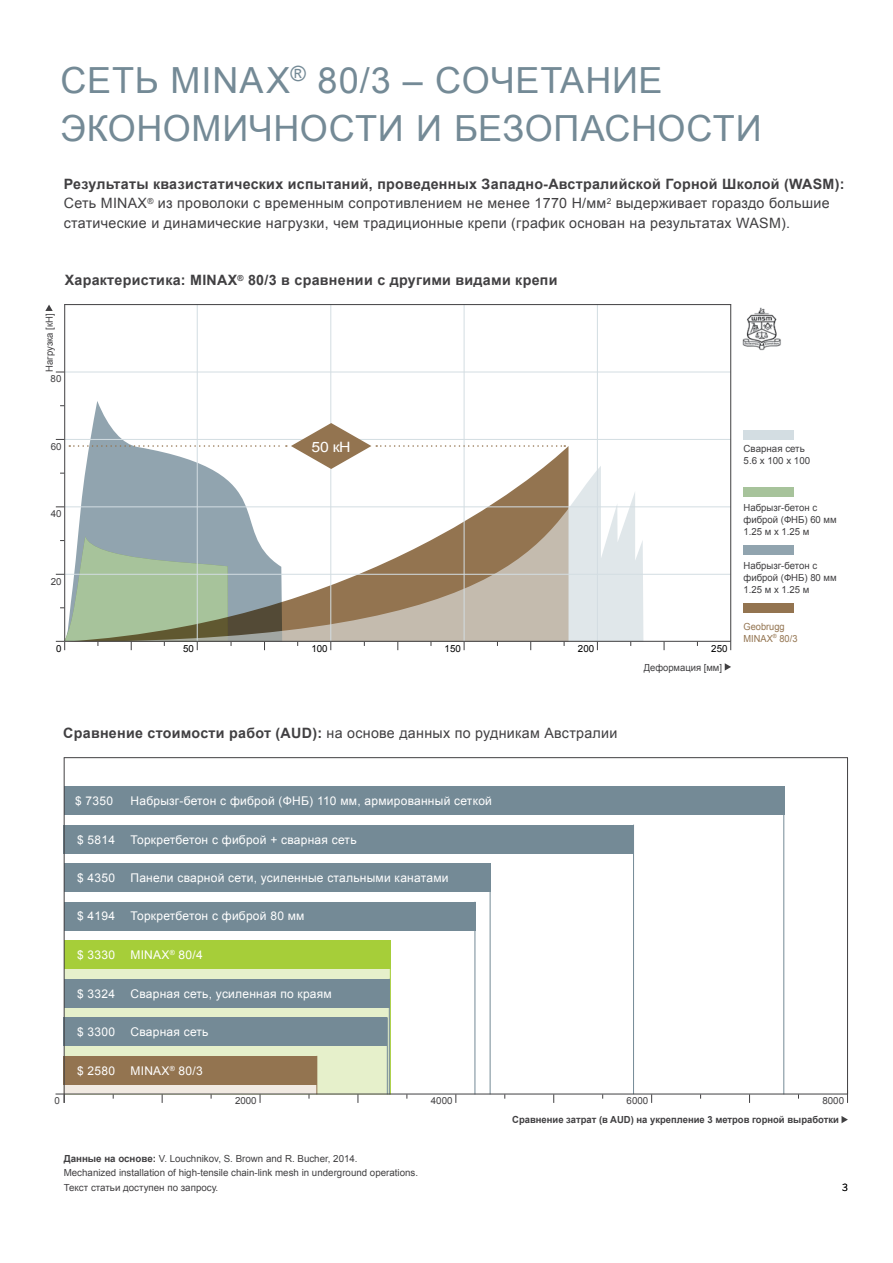
<style>
.page{position:relative;width:893px;height:1263px;background:#fff}
.page>*{position:absolute;margin:0;border:0;box-sizing:border-box;transform-origin:0 0}
.t1{font:36px/48.2px "Arial";letter-spacing:.02em;color:#748a96}
.t2{font:14.25px/19.2px "Arial";letter-spacing:.02em;color:#414042}
.t3{font:700 14.25px "Arial";letter-spacing:.02em;color:#414042}
.t4{font:14.25px "Arial";color:#fff;scale:1.11 1}
.t5{font:12px "Arial";letter-spacing:.02em;color:#fff}
.t6{font:9.75px/12px "Arial";color:#414042}
.t7{font:700 9.75px "Arial";color:#414042}
.t8{font:9.75px/12px "Arial";color:#937450;scale:.95 1}
.t9{font:9.75px "Arial";color:#000}
.t10{font:9.75px "Benton Sans";color:#000}
.s1{font-weight:700}
</style>
<div class="page">
<svg style="left:65px;top:466px;width:578px;height:175px"></svg>
<svg style="left:56px;top:536px;width:176px;height:114px;background:#aabda6"></svg>
<div style="left:64px;top:940px;width:326px;height:154px;background:#e6f0cb"></div>
<div style="left:64px;top:1056px;width:253px;height:38px;background:#f1eae2"></div>
<hr style="left:390px;top:940px;width:1px;height:154px;background:#a6ce39">
<hr style="left:389px;top:979px;width:1px;height:115px;background:#748a96">
<hr style="left:387px;top:1017px;width:1px;height:77px;background:#748a96">
<hr style="left:316px;top:1056px;width:1px;height:38px;background:#937450">
<hr style="left:475px;top:902px;width:1px;height:192px;background:#748a96">
<hr style="left:490px;top:863px;width:1px;height:231px;background:#748a96">
<hr style="left:633px;top:825px;width:1px;height:269px;background:#748a96">
<div style="left:64px;top:786px;width:720px;height:29px;background:#748a96"></div>
<div style="left:64px;top:825px;width:570px;height:28px;background:#748a96"></div>
<div style="left:64px;top:863px;width:427px;height:29px;background:#748a96"></div>
<div style="left:64px;top:902px;width:411px;height:29px;background:#748a96"></div>
<div style="left:64px;top:940px;width:327px;height:29px;background:#a6ce39"></div>
<div style="left:64px;top:979px;width:325px;height:29px;background:#748a96"></div>
<div style="left:64px;top:1017px;width:323px;height:29px;background:#748a96"></div>
<div style="left:64px;top:1056px;width:253px;height:29px;background:#937450"></div>
<hr style="left:65px;top:574px;width:666px;height:1px;background:#d3dde2">
<hr style="left:65px;top:506px;width:666px;height:1px;background:#d3dde2">
<hr style="left:64px;top:439px;width:667px;height:1px;background:#d3dde2">
<hr style="left:64px;top:372px;width:667px;height:1px;background:#d3dde2">
<hr style="left:197px;top:304px;width:1px;height:337px;background:#d3dde2">
<hr style="left:330px;top:304px;width:1px;height:337px;background:#d3dde2">
<hr style="left:464px;top:304px;width:1px;height:337px;background:#d3dde2">
<hr style="left:597px;top:304px;width:1px;height:337px;background:#d3dde2">
<img style="left:742px;top:307px;width:39px;height:43px">
<hr style="left:64px;top:757px;width:784px;height:1px;background:#414042">
<svg style="left:725px;top:663px;width:6px;height:8px"></svg>
<svg style="left:45px;top:305px;width:8px;height:6px"></svg>
<hr style="left:847px;top:758px;width:1px;height:345px;background:#414042">
<hr style="left:64px;top:758px;width:1px;height:345px;background:#414042">
<div style="left:744px;top:488px;width:50px;height:9px;background:#a7c39b"></div>
<div style="left:744px;top:430px;width:50px;height:9px;background:#d3dde2"></div>
<div style="left:744px;top:545px;width:50px;height:10px;background:#91a4af"></div>
<div style="left:744px;top:603px;width:50px;height:10px;background:#937450"></div>
<hr style="left:64px;top:304px;width:667px;height:1px;background:#414042">
<svg style="left:56px;top:405px;width:509px;height:77px"></svg>
<hr style="left:64px;top:641px;width:667px;height:1px;background:#414042">
<hr style="left:64px;top:304px;width:1px;height:337px;background:#414042">
<hr style="left:730px;top:304px;width:1px;height:337px;background:#414042">
<hr style="left:783px;top:786px;width:1px;height:308px;background:#748a96">
<hr style="left:56px;top:1094px;width:792px;height:1px;background:#414042">
<svg style="left:841px;top:1116px;width:7px;height:7px"></svg>
<h1 class="t1" style="left:61px;top:56px;width:702px">СЕТЬ MINAX<sup>®</sup> 80/3 – СОЧЕТАНИЕ<br>ЭКОНОМИЧНОСТИ И БЕЗОПАСНОСТИ</h1>
<p class="t2" style="left:64px;top:175px;width:782px"><span class="s1">Результаты квазистатических испытаний, проведенных Западно-Австралийской Горной Школой (WASM):<br></span>Сеть MINAX<sup>®</sup> из проволоки с временным сопротивлением не менее 1770 Н/мм<sup>2</sup> выдерживает гораздо большие статические и динамические нагрузки, чем традиционные крепи (график основан на результатах WASM).</p>
<p class="t3" style="left:65px;top:271px;width:494px">Характеристика: MINAX<sup>®</sup> 80/3 в сравнении с другими видами крепи</p>
<p class="t6" style="left:43px;top:372px;width:60px;rotate:-90deg">Нагрузка [кН]</p>
<p class="t6" style="left:51px;top:373px;width:12px">80</p>
<p class="t6" style="left:51px;top:440px;width:12px">60</p>
<p class="t6" style="left:51px;top:508px;width:12px">40</p>
<p class="t6" style="left:51px;top:575px;width:12px">20</p>
<p class="t4" style="left:312px;top:437px;width:37px">50 кН</p>
<p class="t9" style="left:56px;top:642px;width:7px">0</p>
<p class="t9" style="left:311px;top:642px;width:18px">100</p>
<p class="t9" style="left:445px;top:642px;width:18px">150</p>
<p class="t9" style="left:578px;top:642px;width:18px">200</p>
<p class="t9" style="left:711px;top:642px;width:18px">250</p>
<p class="t9" style="left:183px;top:642px;width:12px">50</p>
<p class="t6" style="left:644px;top:661px;width:80px">Деформация [мм]</p>
<p class="t6" style="left:744px;top:442px;width:68px">Сварная сеть<br>5.6 x 100 x 100</p>
<p class="t6" style="left:744px;top:502px;width:95px">Набрызг-бетон с фиброй (ФНБ) 60 мм<br>1.25 м x 1.25 м</p>
<p class="t6" style="left:744px;top:560px;width:95px">Набрызг-бетон с фиброй (ФНБ) 80 мм<br>1.25 м x 1.25 м</p>
<p class="t8" style="left:744px;top:620px;width:58px">Geobrugg<br>MINAX<sup>®</sup> 80/3</p>
<p class="t2" style="left:63px;top:723px;width:556px"><span class="s1">Сравнение стоимости работ (AUD):</span> на основе данных по рудникам Австралии</p>
<p class="t5" style="left:75px;top:793px;width:39px">$ 7350</p>
<p class="t5" style="left:77px;top:831px;width:39px">$ 5814</p>
<p class="t5" style="left:77px;top:870px;width:39px">$ 4350</p>
<p class="t5" style="left:77px;top:908px;width:39px">$ 4194</p>
<p class="t5" style="left:77px;top:947px;width:39px">$ 3330</p>
<p class="t5" style="left:77px;top:986px;width:39px">$ 3324</p>
<p class="t5" style="left:77px;top:1024px;width:39px">$ 3300</p>
<p class="t5" style="left:77px;top:1063px;width:39px">$ 2580</p>
<p class="t5" style="left:131px;top:793px;width:363px">Набрызг-бетон с фиброй (ФНБ) 110 мм, армированный сеткой</p>
<p class="t5" style="left:131px;top:831px;width:228px">Торкретбетон с фиброй + сварная сеть</p>
<p class="t5" style="left:131px;top:870px;width:319px">Панели сварной сети, усиленные стальными канатами</p>
<p class="t5" style="left:131px;top:908px;width:176px">Торкретбетон с фиброй 80 мм</p>
<p class="t5" style="left:131px;top:947px;width:74px">MINAX<sup>®</sup> 80/4</p>
<p class="t5" style="left:131px;top:985px;width:203px">Сварная сеть, усиленная по краям</p>
<p class="t5" style="left:131px;top:1024px;width:80px">Сварная сеть</p>
<p class="t5" style="left:131px;top:1063px;width:74px">MINAX<sup>®</sup> 80/3</p>
<p class="t6" style="left:55px;top:1095px;width:7px">0</p>
<p class="t6" style="left:235px;top:1095px;width:23px">2000</p>
<p class="t6" style="left:431px;top:1095px;width:23px">4000</p>
<p class="t6" style="left:627px;top:1095px;width:23px">6000</p>
<p class="t6" style="left:822px;top:1095px;width:23px">8000</p>
<p class="t6" style="left:64px;top:1151px;width:356px;line-height:14.4px"><span class="s1">Данные на основе:</span> V. Louchnikov, S. Brown and R. Bucher, 2014.<br>Mechanized installation of high-tensile chain-link mesh in underground operations.<br>Текст статьи доступен по запросу.</p>
<p class="t7" style="left:512px;top:1113px;width:328px">Сравнение затрат (в AUD) на укрепление 3 метров горной выработки</p>
<p class="t10" style="left:842px;top:1181px;width:7px">3</p>
</div>
